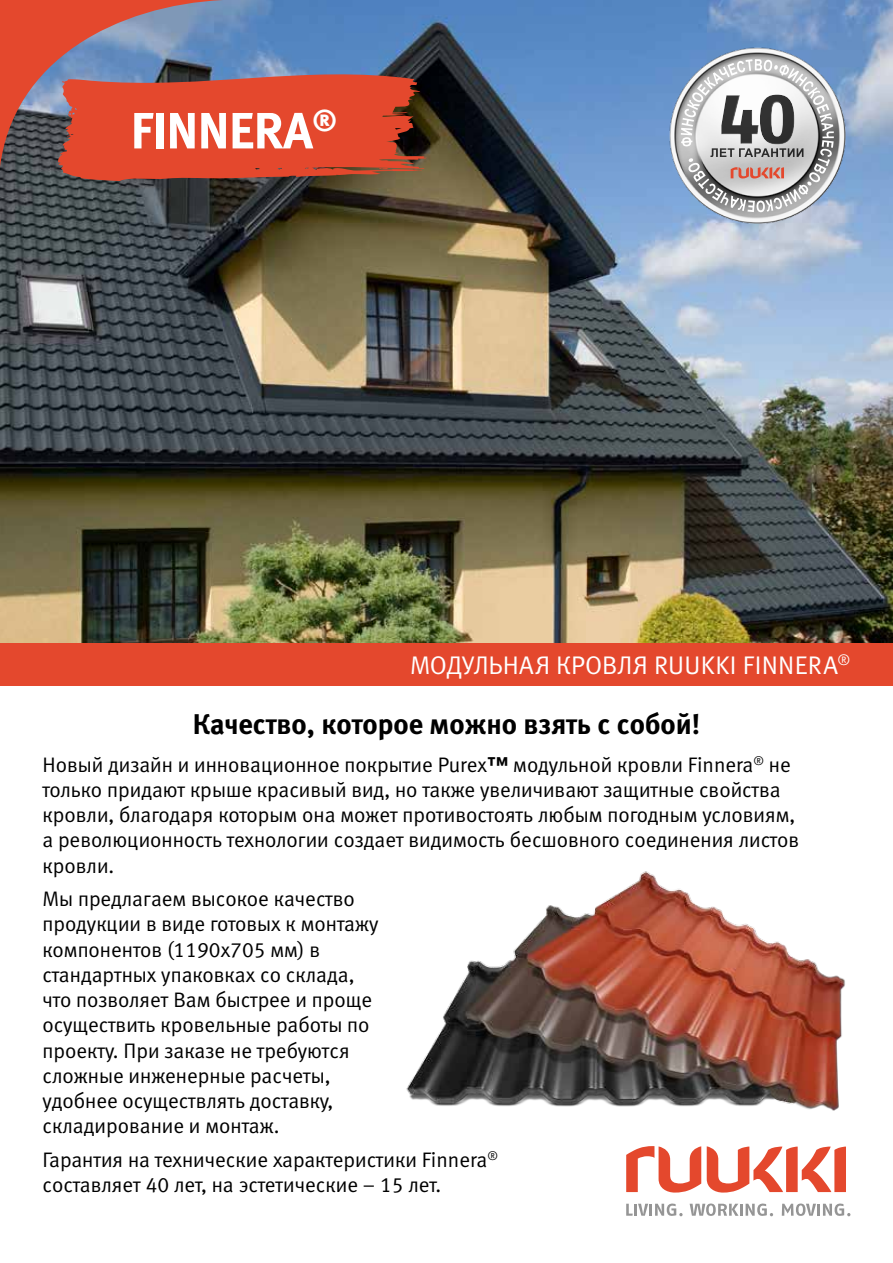
<style>
.page{position:relative;width:893px;height:1263px;background:#fff}
.page>*{position:absolute;margin:0;border:0;box-sizing:border-box;transform-origin:0 0}
.t1{font:51px "Meta Bold LFC";letter-spacing:-.01em;color:#fff}
.t2{font:28.5px "Meta Bold LFC";color:#000}
.t3{font:25.5px "Meta Normal LFC";letter-spacing:.01em;color:#fff}
.t4{font:21px/25.2px "Meta Normal LFC";color:#000}
.s1{font-family:"Meta Bold LFC"}
</style>
<div class="page">
<img style="left:0;top:0;width:893px;height:643px">
<img style="left:0;top:0;width:506px;height:405px">
<img style="left:664px;top:43px;width:186px;height:186px">
<svg style="left:681px;top:59px;width:153px;height:153px"></svg>
<svg style="left:626px;top:1203px;width:57px;height:13px"></svg>
<svg style="left:690px;top:1203px;width:83px;height:13px"></svg>
<svg style="left:782px;top:1203px;width:68px;height:13px"></svg>
<svg style="left:626px;top:1146px;width:75px;height:46px"></svg>
<svg style="left:707px;top:1146px;width:139px;height:46px"></svg>
<div style="left:0;top:643px;width:893px;height:43px;background:#e4482d"></div>
<svg style="left:58px;top:64px;width:369px;height:117px;background:#c04c3b"></svg>
<img style="left:406px;top:871px;width:439px;height:240px">
<h1 class="t1" style="left:131px;top:101px;width:208px">FINNERA<sup>®</sup></h1>
<p class="t3" style="left:410px;top:651px;width:442px">МОДУЛЬНАЯ КРОВЛЯ RUUKKI FINNERA<sup>®</sup></p>
<h2 class="t2" style="left:193px;top:707px;width:509px">Качество, которое можно взять с собой!</h2>
<p class="t4" style="left:43px;top:752px;width:758px">Новый дизайн и инновационное покрытие Purex<span class="s1">™</span> модульной кровли Finnera<sup>®</sup> не только придают крыше красивый вид, но также увеличивают защитные свойства кровли, благодаря которым она может противостоять любым погодным условиям, а революционность технологии создает видимость бесшовного соединения листов кровли.</p>
<p class="t4" style="left:43px;top:886px;width:338px">Мы предлагаем высокое качество продукции в виде готовых к монтажу компонентов (1190х705 мм) в стандартных упаковках со склада, что позволяет Вам быстрее и проще осуществить кровельные работы по проекту. При заказе не требуются сложные инженерные расчеты, удобнее осуществлять доставку, складирование и монтаж.</p>
<p class="t4" style="left:43px;top:1147px;width:457px">Гарантия на технические характеристики Finnera<sup>® </sup>составляет 40 лет, на эстетические – 15 лет.</p>
</div>
